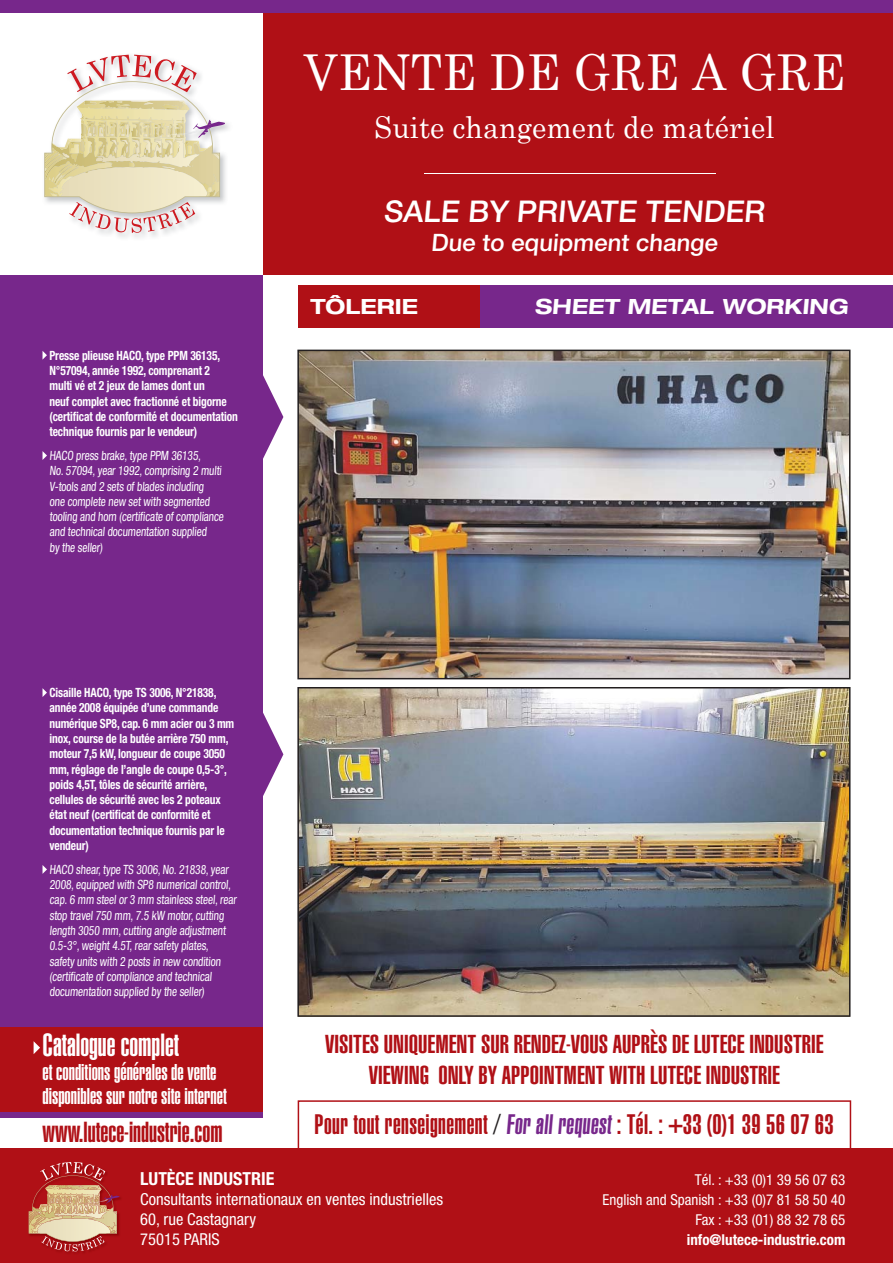
<style>
.page{position:relative;width:893px;height:1263px;background:#fff}
.page>*{position:absolute;margin:0;border:0;box-sizing:border-box;transform-origin:0 0}
.t1{font:49.5px "Century Schoolbook";letter-spacing:.005em;color:#fff;scale:.95 1}
.t2{font:900 extra-condensed 31.5px "Helvetica";color:#fff}
.t3{font:30px "Century Schoolbook";letter-spacing:.005em;color:#fff;scale:.95 1}
.t4{font:500 30px "Helvetica Neue";color:#fff}
.t5{font:900 extra-condensed 28.5px "Helvetica";color:#b01016}
.t6{font:900 extra-condensed 27.75px "Helvetica";letter-spacing:.015em;color:#b01016}
.t7{font:900 extra-condensed 25.5px/30.6px "Helvetica";color:#b01016;text-align:center;scale:1.1 1}
.t8{font:500 24px "Helvetica Neue";color:#fff}
.t9{font:900 extra-condensed 22.5px/24px "Helvetica";color:#fff}
.t10{font:700 expanded 21px "Helvetica Neue";color:#fff}
.t11{font:700 condensed 18px "Helvetica Neue";color:#fff}
.t12{font:condensed 16.5px "Helvetica Neue";color:#fff}
.t13{font:condensed 15px "Helvetica Neue";color:#fff}
.t14{font:700 condensed 15px "Helvetica Neue";color:#fff}
.t15{font:condensed 12.75px/15.3px "Helvetica Neue";letter-spacing:-.01em;color:#fff;scale:.9 1}
.t16{font:700 condensed 12.75px/15.3px "Helvetica Neue";letter-spacing:-.01em;color:#fff;scale:.9 1}
.s1{color:#231f20}
.s2{color:#77278b}
</style>
<div class="page">
<svg style="left:298px;top:1100px;width:553px;height:48px"></svg>
<div style="left:0;top:13px;width:893px;height:261px;background:#b01016"></div>
<div style="left:0;top:274px;width:262px;height:900px;background:#77278b"></div>
<div style="left:0;top:1027px;width:262px;height:85px;background:#b01016"></div>
<div style="left:0;top:1118px;width:271px;height:30px;background:#fff"></div>
<div style="left:0;top:0;width:893px;height:13px;background:#77278b"></div>
<div style="left:0;top:13px;width:262px;height:261px;background:#fff"></div>
<img style="left:101px;top:54px;width:128px;height:184px">
<svg style="left:44px;top:55px;width:181px;height:178px"></svg>
<hr style="left:424px;top:173px;width:292px;height:1px;background:#fff">
<div style="left:0;top:1148px;width:893px;height:115px;background:#b01016"></div>
<img style="left:28px;top:1197px;width:93px;height:56px">
<svg style="left:29px;top:1162px;width:91px;height:89px"></svg>
<div style="left:298px;top:285px;width:595px;height:42px;background:#77278b"></div>
<div style="left:298px;top:285px;width:182px;height:42px;background:#b01016"></div>
<svg style="left:34px;top:1041px;width:6px;height:13px"></svg>
<img style="left:297px;top:350px;width:553px;height:329px">
<img style="left:297px;top:687px;width:553px;height:330px">
<svg style="left:43px;top:351px;width:4px;height:8px"></svg>
<svg style="left:43px;top:451px;width:4px;height:9px"></svg>
<svg style="left:43px;top:688px;width:4px;height:9px"></svg>
<svg style="left:43px;top:865px;width:4px;height:9px"></svg>
<svg style="left:262px;top:350px;width:21px;height:134px"></svg>
<svg style="left:262px;top:687px;width:21px;height:135px"></svg>
<h1 class="t1" style="left:304px;top:41px;width:571px">VENTE DE GRE A GRE</h1>
<h3 class="t3" style="left:374px;top:109px;width:423px">Suite changement de matériel</h3>
<h3 class="t4" style="left:383px;top:201px;width:385px">SALE BY PRIVATE TENDER</h3>
<h3 class="t8" style="left:431px;top:234px;width:290px">Due to equipment change</h3>
<p class="t16" style="left:49px;top:349px;width:211px">Presse plieuse HACO, type PPM 36135, N°57094, année 1992, comprenant 2<br>multi vé et 2 jeux de lames dont un<br>neuf complet avec fractionné et bigorne (certificat de conformité et documentation technique fournis par le vendeur)</p>
<p class="t15" style="left:50px;top:449px;width:196px">HACO press brake, type PPM 36135,<br>No. 57094, year 1992, comprising 2 multi V-tools and 2 sets of blades including<br>one complete new set with segmented tooling and horn (certificate of compliance and technical documentation supplied<br>by the seller)</p>
<p class="t16" style="left:49px;top:686px;width:207px">Cisaille HACO, type TS 3006, N°21838, année 2008 équipée d’une commande numérique SP8, cap. 6 mm acier ou 3 mm inox, course de la butée arrière 750 mm, moteur 7,5 kW, longueur de coupe 3050 mm, réglage de l’angle de coupe 0,5-3°, poids 4,5T, tôles de sécurité arrière, cellules de sécurité avec les 2 poteaux état neuf (certificat de conformité et documentation technique fournis par le vendeur)</p>
<p class="t15" style="left:50px;top:863px;width:210px">HACO shear, type TS 3006, No. 21838, year 2008, equipped with SP8 numerical control, cap. 6 mm steel or 3 mm stainless steel, rear stop travel 750 mm, 7.5 kW motor, cutting length 3050 mm, cutting angle adjustment 0.5-3°, weight 4.5T, rear safety plates, safety units with 2 posts in new condition (certificate of compliance and technical documentation supplied by the seller)</p>
<h2 class="t2" style="left:43px;top:1034px;width:138px">Catalogue complet</h2>
<h3 class="t9" style="left:43px;top:1062px;width:186px">et conditions générales de vente disponibles sur notre site internet</h3>
<h3 class="t5" style="left:43px;top:1121px;width:181px">www.lutece-industrie.com</h3>
<h3 class="t10" style="left:310px;top:299px;width:109px">TÔLERIE</h3>
<h3 class="t10" style="left:535px;top:299px;width:317px">SHEET METAL WORKING</h3>
<h3 class="t7" style="left:325px;top:1030px;width:455px">VISITES UNIQUEMENT SUR RENDEZ-VOUS AUPRÈS DE LUTECE INDUSTRIE<br>VIEWING ONLY BY APPOINTMENT WITH LUTECE INDUSTRIE</h3>
<h3 class="t6" style="left:314px;top:1114px;width:521px">Pour tout renseignement <span class="s1">/</span> <span class="s2">For all request</span> : Tél. : +33 (0)1 39 56 07 63</h3>
<h3 class="t11" style="left:140px;top:1172px;width:136px">LUTÈCE INDUSTRIE</h3>
<p class="t13" style="left:695px;top:1174px;width:152px">Tél. : +33 (0)1 39 56 07 63</p>
<p class="t12" style="left:140px;top:1193px;width:304px">Consultants internationaux en ventes industrielles</p>
<p class="t13" style="left:603px;top:1194px;width:244px">English and Spanish : +33 (0)7 81 58 50 40</p>
<p class="t12" style="left:140px;top:1213px;width:117px">60, rue Castagnary</p>
<p class="t13" style="left:695px;top:1214px;width:151px">Fax : +33 (01) 88 32 78 65</p>
<p class="t12" style="left:140px;top:1233px;width:81px">75015 PARIS</p>
<p class="t14" style="left:687px;top:1234px;width:160px">info@lutece-industrie.com</p>
</div>
